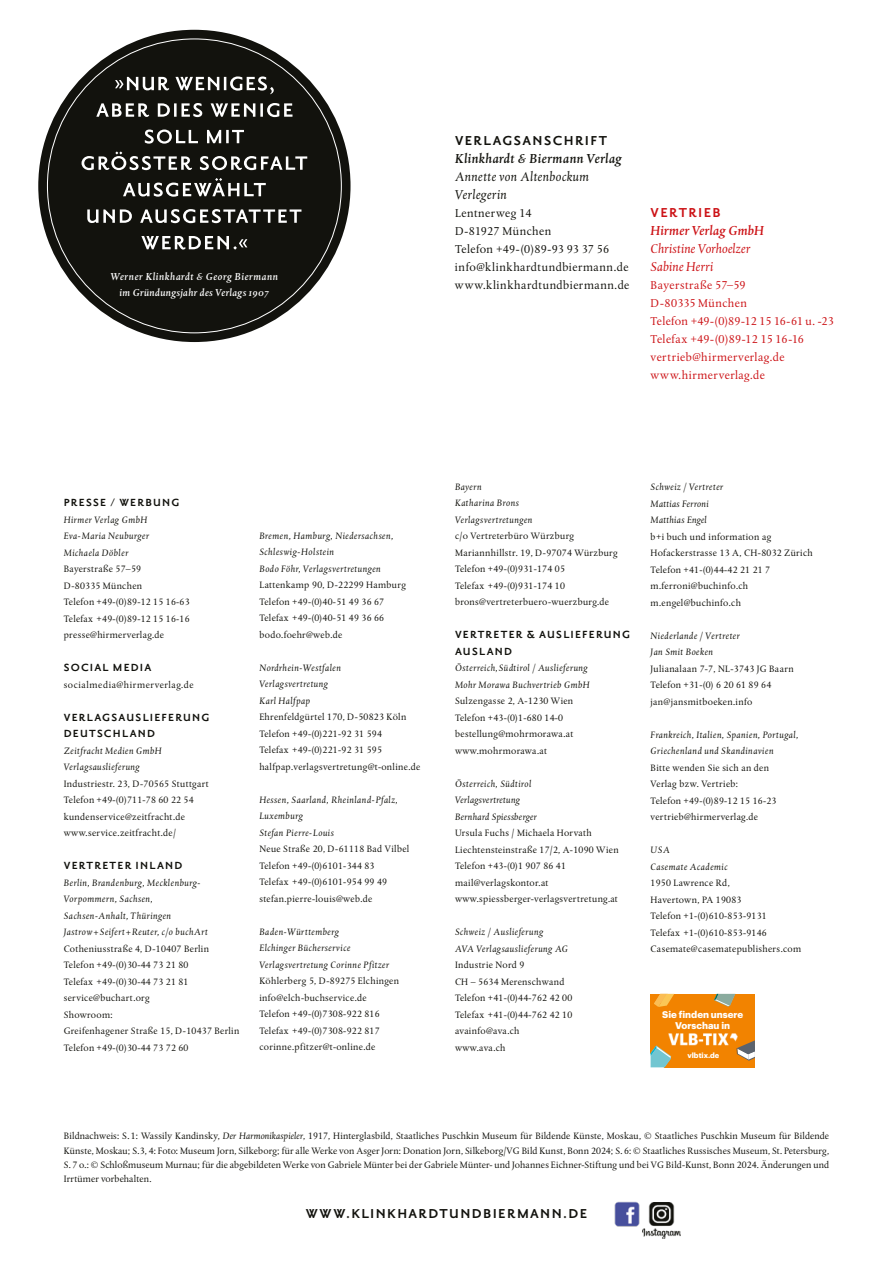
<style>
.page{position:relative;width:893px;height:1263px;background:#fff}
.page>*{position:absolute;margin:0;border:0;box-sizing:border-box;transform-origin:0 0}
.t1{font:700 15.75px "Priori Sans OT";letter-spacing:.09em;color:#12120d}
.t2{font:700 15.75px "Priori Sans OT";letter-spacing:.085em;color:#cc1216}
.t3{font:italic 13.5px/18px "DTL Albertina ST";letter-spacing:.03em;color:#12120d}
.t4{font:italic 13.5px/18px "DTL Albertina ST";letter-spacing:.015em;color:#cc1216}
.t5{font:italic 500 13.5px "DTL Albertina ST";letter-spacing:.03em;color:#12120d}
.t6{font:italic 500 13.5px "DTL Albertina ST";letter-spacing:.015em;color:#cc1216}
.t7{font:700 12.6px/16.5px "Priori Sans OT";letter-spacing:.095em;color:#12120d}
.t8{font:12px/18px "DTL Albertina T";letter-spacing:.03em;color:#cc1216}
.t9{font:12px/18px "DTL Albertina T";letter-spacing:.03em;color:#12120d}
.t10{font:italic 500 10.35px/15.3px "DTL Albertina ST";letter-spacing:.05em;color:#fff;text-align:center}
.t11{font:9.75px/16.5px "DTL Albertina T";letter-spacing:.03em;color:#12120d}
.t12{font:italic 9.75px/16.5px "DTL Albertina ST";letter-spacing:.055em;color:#12120d}
.t13{font:italic 9.75px/16.5px "DTL Albertina ST";letter-spacing:.035em;color:#12120d}
.t14{font:9.75px "DTL Albertina T";letter-spacing:.05em;color:#12120d}
.t15{font:700 9.6px/11.2px "Graphik";color:#fff;text-align:center}
.t16{font:700 7.35px "Graphik";color:#fff}
.s1{font-family:"DTL Albertina ST";font-style:italic}
</style>
<div class="page">
<div style="left:38px;top:30px;width:313px;height:312px;background:#12120d;border-radius:50%"></div>
<svg style="left:141px;top:236px;width:106px;height:14px"></svg>
<svg style="left:87px;top:209px;width:214px;height:14px"></svg>
<svg style="left:123px;top:178px;width:143px;height:19px"></svg>
<svg style="left:82px;top:151px;width:225px;height:19px"></svg>
<svg style="left:145px;top:129px;width:99px;height:15px"></svg>
<svg style="left:96px;top:103px;width:196px;height:14px"></svg>
<svg style="left:115px;top:76px;width:159px;height:18px"></svg>
<div style="left:651px;top:994px;width:104px;height:73px;background:#f28300"></div>
<svg style="left:651px;top:1045px;width:20px;height:22px"></svg>
<svg style="left:714px;top:994px;width:22px;height:13px"></svg>
<svg style="left:654px;top:994px;width:20px;height:13px"></svg>
<svg style="left:737px;top:1040px;width:18px;height:21px"></svg>
<img style="left:668px;top:1033px;width:69px;height:12px">
<img style="left:614px;top:1201px;width:26px;height:26px">
<img style="left:643px;top:1202px;width:37px;height:36px">
<p class="t10" style="left:111px;top:269px;width:169px">Werner Klinkhardt &amp; Georg Biermann im Gründungsjahr des Verlags 1907</p>
<h1 class="t1" style="left:455px;top:132px;width:154px">VERLAGSANSCHRIFT</h1>
<h2 class="t5" style="left:455px;top:150px;width:168px">Klinkhardt &amp; Biermann Verlag</h2>
<h2 class="t3" style="left:455px;top:168px;width:135px">Annette von Altenbockum<br>Verlegerin</h2>
<p class="t9" style="left:455px;top:204px;width:176px">Lentnerweg 14<br>D-81927 München<br>Telefon +49-(0)89-93 93 37 56 info@klinkhardtundbiermann.de www.klinkhardtundbiermann.de</p>
<h1 class="t2" style="left:651px;top:205px;width:72px">VERTRIEB</h1>
<h2 class="t6" style="left:651px;top:223px;width:115px">Hirmer Verlag GmbH</h2>
<h2 class="t4" style="left:651px;top:240px;width:101px">Christine Vorhoelzer<br>Sabine Herri</h2>
<p class="t8" style="left:651px;top:276px;width:185px">Bayerstraße 57–59<br>D-80335 München<br>Telefon +49-(0)89-12 15 16-61 u. -23<br>Telefax +49-(0)89-12 15 16-16 vertrieb@hirmerverlag.de www.hirmerverlag.de</p>
<p class="t7" style="left:64px;top:495px;width:117px">PRESSE / WERBUNG</p>
<p class="t12" style="left:64px;top:511px;width:87px">Hirmer Verlag GmbH<br>Eva-Maria Neuburger<br>Michaela Döbler</p>
<p class="t11" style="left:64px;top:561px;width:127px">Bayerstraße 57–59<br>D-80335 München<br>Telefon +49-(0)89-12 15 16-63<br>Telefax +49-(0)89-12 15 16-16 presse@hirmerverlag.de</p>
<p class="t7" style="left:64px;top:660px;width:89px">SOCIAL MEDIA</p>
<p class="t14" style="left:64px;top:679px;width:131px">socialmedia@hirmerverlag.de</p>
<p class="t7" style="left:64px;top:709px;width:147px">VERLAGSAUSLIEFERUNG<br>DEUTSCHLAND</p>
<p class="t12" style="left:64px;top:742px;width:99px">Zeitfracht Medien GmbH<br>Verlagsauslieferung</p>
<p class="t11" style="left:64px;top:775px;width:147px">Industriestr. 23, D-70565 Stuttgart<br>Telefon +49-(0)711-78 60 22 54 kundenservice@zeitfracht.de www.service.zeitfracht.de/</p>
<p class="t7" style="left:64px;top:858px;width:120px">VERTRETER INLAND</p>
<p class="t12" style="left:64px;top:874px;width:145px">Berlin, Brandenburg, Mecklenburg-<br>Vorpommern, Sachsen,<br>Sachsen-Anhalt, Thüringen<br>Jastrow+Seifert+Reuter, c/o buchArt</p>
<p class="t11" style="left:64px;top:940px;width:177px">Cotheniusstraße 4, D-10407 Berlin<br>Telefon +49-(0)30-44 73 21 80<br>Telefax +49-(0)30-44 73 21 81 service@buchart.org<br>Showroom:<br>Greifenhagener Straße 15, D-10437 Berlin<br>Telefon +49-(0)30-44 73 72 60</p>
<p class="t12" style="left:259px;top:527px;width:135px">Bremen, Hamburg, Niedersachsen,<br>Schleswig-Holstein<br>Bodo Föhr, Verlagsvertretungen</p>
<p class="t11" style="left:259px;top:577px;width:148px">Lattenkamp 90, D-22299 Hamburg<br>Telefon +49-(0)40-51 49 36 67<br>Telefax +49-(0)40-51 49 36 66 bodo.foehr@web.de</p>
<p class="t12" style="left:259px;top:659px;width:83px">Nordrhein-Westfalen<br>Verlagsvertretung<br>Karl Halfpap</p>
<p class="t11" style="left:259px;top:709px;width:163px">Ehrenfeldgürtel 170, D-50823 Köln Telefon +49-(0)221-92 31 594<br>Telefax +49-(0)221-92 31 595 halfpap.verlagsvertretung@t-online.de</p>
<p class="t12" style="left:259px;top:791px;width:140px">Hessen, Saarland, Rheinland-Pfalz,<br>Luxemburg<br>Stefan Pierre-Louis</p>
<p class="t11" style="left:259px;top:841px;width:152px">Neue Straße 20, D-61118 Bad Vilbel<br>Telefon +49-(0)6101-344 83<br>Telefax +49-(0)6101-954 99 49 stefan.pierre-louis@web.de</p>
<p class="t12" style="left:259px;top:923px;width:131px">Baden-Württemberg<br>Elchinger Bücherservice<br>Verlagsvertretung Corinne Pfitzer</p>
<p class="t11" style="left:259px;top:973px;width:141px">Köhlerberg 5, D-89275 Elchingen info@elch-buchservice.de<br>Telefon +49-(0)7308-922 816<br>Telefax +49-(0)7308-922 817 corinne.pfitzer@t-online.de</p>
<p class="t12" style="left:455px;top:478px;width:79px">Bayern<br>Katharina Brons<br>Verlagsvertretungen</p>
<p class="t11" style="left:455px;top:528px;width:164px">c/o Vertreterbüro Würzburg<br>Mariannhillstr. 19, D-97074 Würzburg<br>Telefon +49-(0)931-174 05<br>Telefax +49-(0)931-174 10 brons@vertreterbuero-wuerzburg.de</p>
<p class="t7" style="left:455px;top:627px;width:177px">VERTRETER &amp; AUSLIEFERUNG<br>AUSLAND</p>
<p class="t12" style="left:455px;top:660px;width:136px">Österreich,Südtirol / Auslieferung<br>Mohr Morawa Buchvertrieb GmbH</p>
<p class="t11" style="left:455px;top:693px;width:120px">Sulzengasse 2, A-1230 Wien<br>Telefon +43-(0)1-680 14-0 bestellung@mohrmorawa.at www.mohrmorawa.at</p>
<p class="t12" style="left:455px;top:775px;width:83px">Österreich, Südtirol<br>Verlagsvertretung<br>Bernhard Spiessberger</p>
<p class="t11" style="left:455px;top:825px;width:165px">Ursula Fuchs / Michaela Horvath Liechtensteinstraße 17/2, A-1090 Wien Telefon +43-(0)1 907 86 41 mail@verlagskontor.at www.spiessberger-verlagsvertretung.at</p>
<p class="t12" style="left:455px;top:924px;width:115px">Schweiz / Auslieferung<br>AVA Verlagsauslieferung AG</p>
<p class="t11" style="left:455px;top:957px;width:119px">Industrie Nord 9<br>CH – 5634 Merenschwand<br>Telefon +41-(0)44-762 42 00<br>Telefax +41-(0)44-762 42 10 avainfo@ava.ch www.ava.ch</p>
<p class="t13" style="left:651px;top:478px;width:74px">Schweiz / Vertreter<br>Mattias Ferroni<br>Matthias Engel</p>
<p class="t11" style="left:651px;top:528px;width:164px">b+i buch und information ag<br>Hofackerstrasse 13 A, CH-8032 Zürich<br>Telefon +41-(0)44-42 21 21 7 m.ferroni@buchinfo.ch m.engel@buchinfo.ch</p>
<p class="t12" style="left:651px;top:627px;width:91px">Niederlande / Vertreter<br>Jan Smit Boeken</p>
<p class="t11" style="left:651px;top:660px;width:145px">Julianalaan 7-7, NL-3743 JG Baarn<br>Telefon +31-(0) 6 20 61 89 64 jan@jansmitboeken.info</p>
<p class="t12" style="left:651px;top:726px;width:149px">Frankreich, Italien, Spanien, Portugal,<br>Griechenland und Skandinavien</p>
<p class="t11" style="left:651px;top:759px;width:127px">Bitte wenden Sie sich an den<br>Verlag bzw. Vertrieb:<br>Telefon +49-(0)89-12 15 16-23 vertrieb@hirmerverlag.de</p>
<p class="t12" style="left:651px;top:841px;width:78px">USA<br>Casemate Academic</p>
<p class="t11" style="left:651px;top:874px;width:152px">1950 Lawrence Rd,<br>Havertown, PA 19083<br>Telefon +1-(0)610-853-9131<br>Telefax +1-(0)610-853-9146<br>Casemate@casematepublishers.com</p>
<p class="t15" style="left:662px;top:1008px;width:83px">Sie finden unsere<br>Vorschau in</p>
<p class="t16" style="left:687px;top:1050px;width:33px">vlbtix.de</p>
<p class="t11" style="left:64px;top:1129px;width:767px;line-height:14.2px;text-align:justify">Bildnachweis: S. 1: Wassily Kandinsky, <span class="s1">Der Harmonikaspieler</span>, 1917, Hinterglasbild, Staatliches Puschkin Museum für Bildende Künste, Moskau, © Staatliches Puschkin Museum für Bildende Künste, Moskau; S.3, 4: Foto: Museum Jorn, Silkeborg; für alle Werke von Asger Jorn: Donation Jorn, Silkeborg/VG Bild Kunst, Bonn 2024; S. 6: © Staatliches Russisches Museum, St. Petersburg, S. 7 o.: © Schloßmuseum Murnau; für die abgebildeten Werke von Gabriele Münter bei der Gabriele Münter- und Johannes Eichner-Stiftung und bei VG Bild-Kunst, Bonn 2024. Änderungen und Irrtümer vorbehalten.</p>
<h1 class="t1" style="left:306px;top:1205px;width:283px">WWW.KLINKHARDTUNDBIERMANN.DE</h1>
</div>
